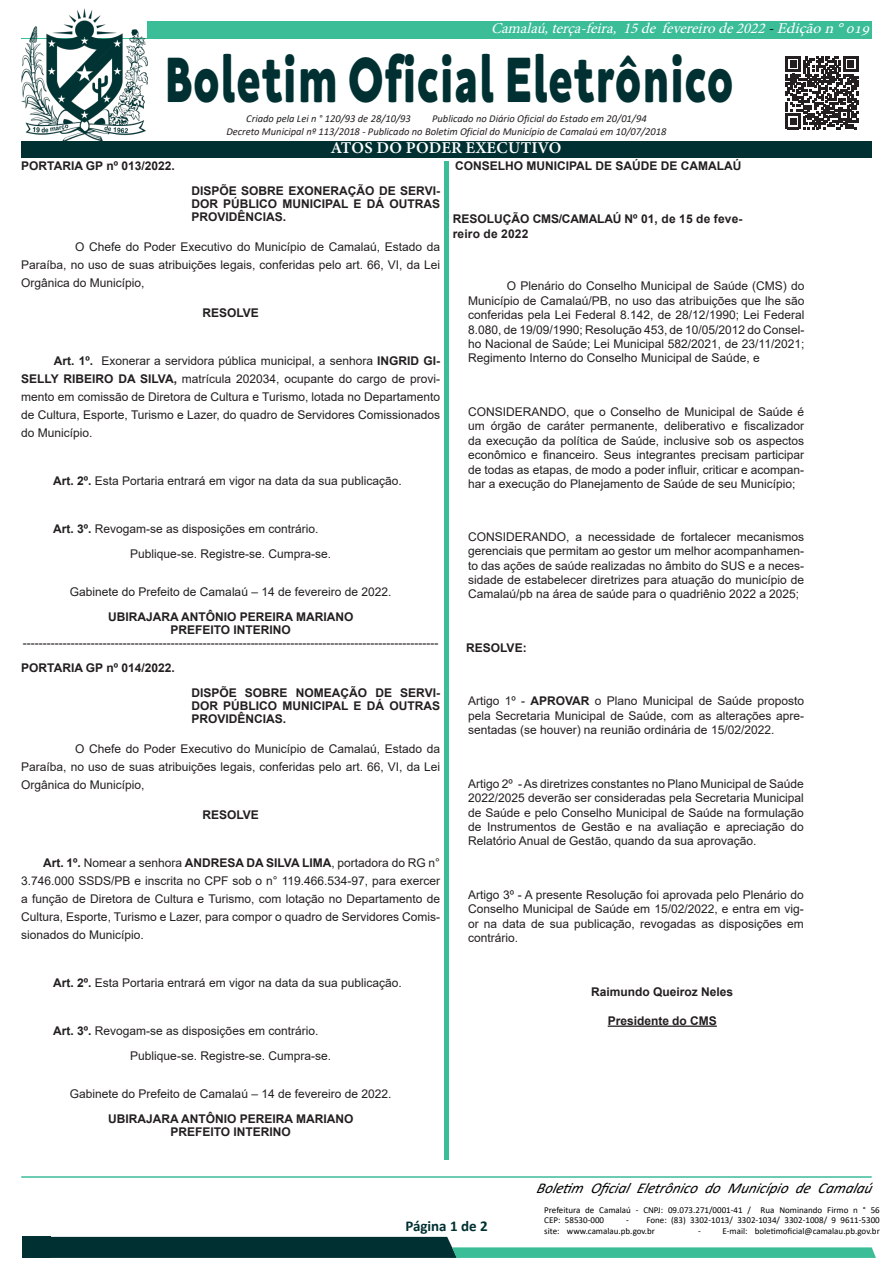
<style>
.page{position:relative;width:893px;height:1263px;background:#fff}
.page>*{position:absolute;margin:0;border:0;box-sizing:border-box;transform-origin:0 0}
.t1{font:800 65.55px "Neufreit";letter-spacing:.02em;color:#003031;scale:.71 1}
.t2{font:16.5px "Minion Variable Concept";letter-spacing:.01em;color:#fff}
.t3{font:italic 15px "Minion Pro";color:#fff}
.t4{font:italic 15px "Calibri";color:#000}
.t5{font:700 15px "Calibri";color:#003031}
.Body_Text{font:12px/14.4px "Arial";color:#231f20;text-align:justify}
.Body_Text-2{font:700 12px/12.9px "Arial";color:#231f20;text-align:justify}
.Heading_3{font:700 12px "Arial";color:#231f20}
.t6{font:italic 10.5px "Calibri";color:#231f20}
.t7{font:9px/10.5px "Calibri";color:#000}
.s1{color:#000}
.s2{font-weight:700}
</style>
<div class="page">
<div style="left:21px;top:21px;width:851px;height:17px;background:#3bbd98"></div>
<hr style="left:21px;top:1176px;width:851px;height:2px;background:#3bbd98">
<div style="left:444px;top:48px;width:5px;height:1112px;background:#3bbd98"></div>
<svg style="left:51px;top:1237px;width:825px;height:21px"></svg>
<div style="left:22px;top:1237px;width:29px;height:21px;background:#003031"></div>
<div style="left:425px;top:40px;width:38px;height:121px;background:#fff"></div>
<div style="left:21px;top:141px;width:851px;height:16px;background:#003031"></div>
<svg style="left:786px;top:56px;width:72px;height:73px"></svg>
<hr style="left:608px;top:1025px;width:109px;height:2px;background:#231f20">
<img style="left:21px;top:9px;width:126px;height:132px">
<p class="t3" style="left:491px;top:18px;width:385px">Camalaú,terça-feira, 15de fevereirode2022<span class="s1">-</span>Ediçãon°019</p>
<p class="t1" style="left:164px;top:40px;width:803px">Boletim Oficial Eletrônico</p>
<p class="t6" style="left:246px;top:111px;width:166px">Criado pela Lei n ° 120/93 de 28/10/93</p>
<p class="t6" style="left:432px;top:111px;width:216px">Publicado no Diário Oficial do Estado em 20/01/94</p>
<p class="t6" style="left:226px;top:124px;width:442px">Decreto Municipal nº 113/2018 - Publicado no Boletim Oficial do Município de Camalaú em 10/07/2018</p>
<p class="t2" style="left:332px;top:136px;width:231px">ATOS DO PODER EXECUTIVO</p>
<p class="Body_Text-2" style="left:21px;top:160px;width:155px">PORTARIA GP nº 013/2022.</p>
<p class="Body_Text-2" style="left:191px;top:185px;width:250px">DISPÕE SOBRE EXONERAÇÃO DE SERVI-DOR PÚBLICO MUNICIPAL E DÁ OUTRAS PROVIDÊNCIAS.</p>
<p class="Body_Text" style="left:21px;top:238px;width:420px;line-height:18px;text-indent:54px">O Chefe do Poder Executivo do Município de Camalaú, Estado da Paraíba, no uso de suas atribuições legais, conferidas pelo art. 66, VI, da Lei Orgânica do Município,</p>
<p class="Body_Text-2" style="left:202px;top:307px;width:58px">RESOLVE</p>
<p class="Body_Text" style="left:21px;top:352px;width:420px;line-height:18px;text-indent:33px"><span class="s2">Art. 1º.</span> Exonerar a servidora pública municipal, a senhora <span class="s2">INGRID GI-SELLY RIBEIRO DA SILVA,</span> matrícula 202034, ocupante do cargo de provi&shy;mento em comissão de Diretora de Cultura e Turismo, lotada no Departamento de Cultura, Esporte, Turismo e Lazer, do quadro de Servidores Comissionados do Município.</p>
<p class="Body_Text" style="left:53px;top:474px;width:350px"><span class="s2">Art. 2º.</span> Esta Portaria entrará em vigor na data da sua publicação.</p>
<p class="Body_Text" style="left:53px;top:522px;width:267px"><span class="s2">Art. 3º.</span> Revogam-se as disposições em contrário.</p>
<p class="Body_Text" style="left:130px;top:547px;width:202px">Publique-se. Registre-se. Cumpra-se.</p>
<p class="Body_Text" style="left:70px;top:585px;width:323px">Gabinete do Prefeito de Camalaú – 14 de fevereiro de 2022.</p>
<p class="Body_Text" style="left:23px;top:610px;width:417px;line-height:12.9px;text-align:center"><span class="s2">UBIRAJARA ANTÔNIO PEREIRA MARIANO<br>PREFEITO INTERINO </span>--------------------------------------------------------------------------------------------------------</p>
<p class="Body_Text-2" style="left:21px;top:661px;width:155px">PORTARIA GP nº 014/2022.</p>
<p class="Body_Text-2" style="left:191px;top:686px;width:250px">DISPÕE SOBRE NOMEAÇÃO DE SERVI-DOR PÚBLICO MUNICIPAL E DÁ OUTRAS PROVIDÊNCIAS.</p>
<p class="Body_Text" style="left:21px;top:739px;width:420px;line-height:18px;text-indent:54px">O Chefe do Poder Executivo do Município de Camalaú, Estado da Paraíba, no uso de suas atribuições legais, conferidas pelo art. 66, VI, da Lei Orgânica do Município,</p>
<p class="Body_Text-2" style="left:202px;top:808px;width:58px">RESOLVE</p>
<p class="Body_Text" style="left:21px;top:853px;width:420px;line-height:18px;text-indent:22px"><span class="s2">Art. 1º.</span> Nomear a senhora <span class="s2">ANDRESA DA SILVA LIMA</span>, portadora do RG n° 3.746.000 SSDS/PB e inscrita no CPF sob o n° 119.466.534-97, para exercer a função de Diretora de Cultura e Turismo, com lotação no Departamento de Cultura, Esporte, Turismo e Lazer, para compor o quadro de Servidores Comis&shy;sionados do Município.</p>
<p class="Body_Text" style="left:53px;top:975px;width:350px"><span class="s2">Art. 2º.</span> Esta Portaria entrará em vigor na data da sua publicação.</p>
<p class="Body_Text" style="left:53px;top:1023px;width:267px"><span class="s2">Art. 3º.</span> Revogam-se as disposições em contrário.</p>
<p class="Body_Text" style="left:130px;top:1048px;width:202px">Publique-se. Registre-se. Cumpra-se.</p>
<p class="Body_Text" style="left:70px;top:1086px;width:323px">Gabinete do Prefeito de Camalaú – 14 de fevereiro de 2022.</p>
<p class="Body_Text-2" style="left:108px;top:1112px;width:247px;text-align:center">UBIRAJARA ANTÔNIO PEREIRA MARIANO<br>PREFEITO INTERINO</p>
<p class="Body_Text-2" style="left:455px;top:160px;width:288px">CONSELHO MUNICIPAL DE SAÚDE DE CAMALAÚ</p>
<p class="Body_Text-2" style="left:453px;top:212px;width:291px;line-height:14.4px">RESOLUÇÃO CMS/CAMALAÚ Nº 01, de 15 de feve&shy;reiro de 2022</p>
<p class="Body_Text" style="left:468px;top:279px;width:338px;text-indent:39px">O Plenário do Conselho Municipal de Saúde (CMS) do Município de Camalaú/PB, no uso das atribuições que lhe são conferidas pela Lei Federal 8.142, de 28/12/1990; Lei Federal 8.080, de 19/09/1990; Resolução 453, de 10/05/2012 do Consel&shy;ho Nacional de Saúde; Lei Municipal 582/2021, de 23/11/2021; Regimento Interno do Conselho Municipal de Saúde, e</p>
<p class="Body_Text" style="left:468px;top:404px;width:338px">CONSIDERANDO, que o Conselho de Municipal de Saúde é um órgão de caráter permanente, deliberativo e fiscalizador da execução da política de Saúde, inclusive sob os aspectos econômico e financeiro. Seus integrantes precisam participar de todas as etapas, de modo a poder influir, criticar e acompan&shy;har a execução do Planejamento de Saúde de seu Município;</p>
<p class="Body_Text" style="left:468px;top:529px;width:338px">CONSIDERANDO, a necessidade de fortalecer mecanismos gerenciais que permitam ao gestor um melhor acompanhamen&shy;to das ações de saúde realizadas no âmbito do SUS e a neces&shy;sidade de estabelecer diretrizes para atuação do município de Camalaú/pb na área de saúde para o quadriênio 2022 a 2025;</p>
<p class="Body_Text-2" style="left:466px;top:641px;width:62px">RESOLVE:</p>
<p class="Body_Text" style="left:468px;top:694px;width:338px">Artigo 1º - <span class="s2">APROVAR</span> o Plano Municipal de Saúde proposto pela Secretaria Municipal de Saúde, com as alterações apre&shy;sentadas (se houver) na reunião ordinária de 15/02/2022.</p>
<p class="Body_Text" style="left:468px;top:776px;width:337px">Artigo 2º - As diretrizes constantes no Plano Municipal de Saúde 2022/2025 deverão ser consideradas pela Secretaria Municipal de Saúde e pelo Conselho Municipal de Saúde na formulação de Instrumentos de Gestão e na avaliação e apreciação do Relatório Anual de Gestão, quando da sua aprovação.</p>
<p class="Body_Text" style="left:468px;top:887px;width:337px">Artigo 3º - A presente Resolução foi aprovada pelo Plenário do Conselho Municipal de Saúde em 15/02/2022, e entra em vig&shy;or na data de sua publicação, revogadas as disposições em contrário.</p>
<p class="Heading_3" style="left:591px;top:983px;width:144px">Raimundo Queiroz Neles</p>
<p class="Heading_3" style="left:608px;top:1012px;width:111px">Presidente do CMS</p>
<p class="t5" style="left:405px;top:1215px;width:84px">Página 1 de 2</p>
<p class="t4" style="left:536px;top:1178px;width:342px">Boletim Oficial Eletrônico do Município de Camalaú</p>
<p class="t7" style="left:544px;top:1204px;width:337px">Prefeitura de Camalaú - CNPJ: 09.073.271/0001-41 / Rua Nominando Firmo n ° 56<br>CEP: 58530-000</p>
<p class="t7" style="left:544px;top:1214px;width:337px;text-indent:82px">- Fone: (83) 3302-1013/ 3302-1034/ 3302-1008/ 9 9611-5300 site: www.camalau.pb.gov.br</p>
<p class="t7" style="left:698px;top:1225px;width:183px">- E-mail: boletimoficial@camalau.pb.gov.br</p>
</div>
